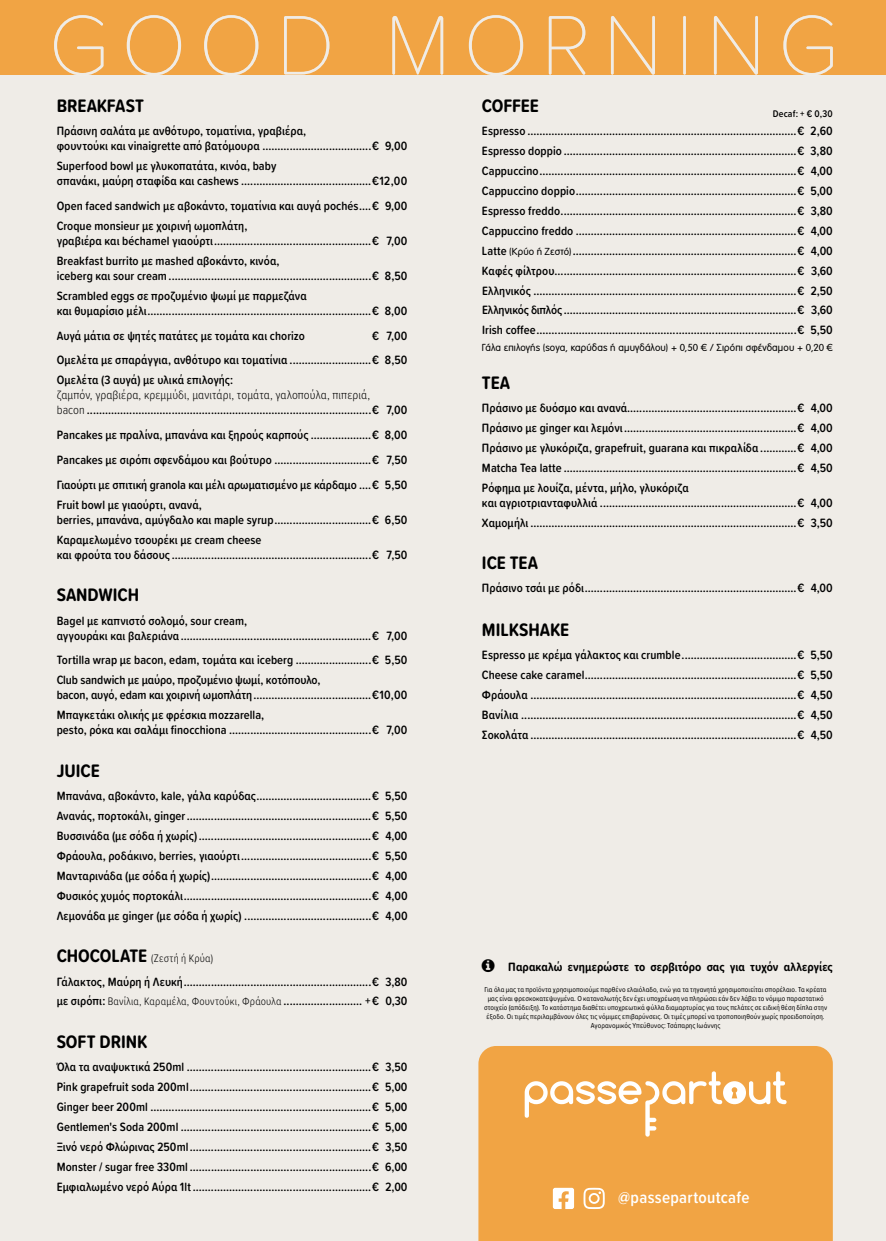
<style>
.page{position:relative;width:886px;height:1241px;background:#fff}
.page>*{position:absolute;margin:0;border:0;box-sizing:border-box;transform-origin:0 0}
.t1{font:700 18.75px "Proxima Soft Cond";color:#000}
.t2{font:600 17.12px "Proxima Soft Cond";letter-spacing:.015em;color:#fff}
.t3{font:600 12.5px/19.9px "Proxima Soft Cond";letter-spacing:.005em;color:#000}
.t4{font:700 12.5px "Proxima Soft Cond";letter-spacing:.005em;color:#000}
.t5{font:300 11.25px "Proxima Soft Cond";letter-spacing:.015em;color:#000}
.t6{font:300 10px "PF Futura Neu Rounded";letter-spacing:.01em;color:#000}
.t7{font:600 10px "Proxima Soft Cond";letter-spacing:.015em;color:#000}
.t8{font:7.5px/9px "Proxima Soft Cond";letter-spacing:.01em;color:#000;text-align:center}
.s1{font-weight:300}
.s2{font-weight:700;font-size:18.75px}
.s3{font-weight:300;font-size:11.25px}
.s4{font-family:"PF Futura Neu Rounded";font-weight:300;font-size:10px}
</style>
<div class="page">
<div style="left:0;top:0;width:886px;height:1240px;background:#efece7"></div>
<div style="left:478px;top:1046px;width:355px;height:194px;background:#f1a444"></div>
<div style="left:0;top:0;width:886px;height:74px;background:#f1a444"></div>
<svg style="left:553px;top:1187px;width:21px;height:21px"></svg>
<svg style="left:583px;top:1187px;width:22px;height:21px"></svg>
<svg style="left:525px;top:1071px;width:261px;height:65px;background:#f3b466"></svg>
<svg style="left:54px;top:15px;width:779px;height:60px"></svg>
<h1 class="t1" style="left:57px;top:92px;width:89px">BREAKFAST</h1>
<p class="t3" style="left:57px;top:123px;width:352px;line-height:15px">Πράσινη σαλάτα με ανθότυρο, τοματίνια, γραβιέρα,<br>φουντούκι και vinaigrette από βατόμουρα ....................................€ 9,00</p>
<p class="t3" style="left:57px;top:158px;width:352px;line-height:15px">Superfood bowl με γλυκοπατάτα, κινόα, baby<br>σπανάκι, μαύρη σταφίδα και cashews ...........................................€12,00</p>
<p class="t3" style="left:57px;top:195px;width:352px">Open faced sandwich με αβοκάντο, τοματίνια και αυγά pochés....€ 9,00<br>Croque monsieur με χοιρινή ωμοπλάτη,</p>
<p class="t3" style="left:57px;top:230px;width:352px">γραβιέρα και béchamel γιαούρτι....................................................€ 7,00<br>Breakfast burrito με mashed αβοκάντο, κινόα,</p>
<p class="t3" style="left:57px;top:265px;width:352px">iceberg και sour cream...................................................................€ 8,50<br>Scrambled eggs σε προζυμένιο ψωμί με παρμεζάνα</p>
<p class="t3" style="left:57px;top:298px;width:352px;line-height:24.8px">και θυμαρίσιο μέλι..........................................................................€ 8,00<br>Αυγά μάτια σε ψητές πατάτες με τομάτα και chorizo</p>
<p class="t3" style="left:57px;top:322px;width:352px;line-height:24.8px;text-align:right">€ 7,00<br>Ομελέτα με σπαράγγια, ανθότυρο και τοματίνια ...........................€ 8,50</p>
<p class="t3" style="left:57px;top:370px;width:178px">Ομελέτα (3 αυγά) με υλικά επιλογής:</p>
<p class="t3" style="left:57px;top:387px;width:352px;line-height:15px"><span class="s1">ζαμπόν, γραβιέρα, κρεμμύδι, μανιτάρι, τομάτα, γαλοπούλα, πιπεριά,<br>bacon</span> ..............................................................................................€ 7,00</p>
<p class="t3" style="left:57px;top:422px;width:352px;line-height:24.8px;text-align:justify">Pancakes με πραλίνα, μπανάνα και ξηρούς καρπούς ....................€ 8,00<br>Pancakes με σιρόπι σφενδάμου και βούτυρο ................................€ 7,50<br>Γιαούρτι με σπιτική granola και μέλι αρωματισμένο με κάρδαμο ....€ 5,50</p>
<p class="t3" style="left:57px;top:496px;width:352px;line-height:15px">Fruit bowl με γιαούρτι, ανανά,<br>berries, μπανάνα, αμύγδαλο και maple syrup................................€ 6,50</p>
<p class="t3" style="left:57px;top:531px;width:352px;line-height:15px">Καραμελωμένο τσουρέκι με cream cheese<br>και φρούτα του δάσους ..................................................................€ 7,50</p>
<h1 class="t1" style="left:57px;top:581px;width:84px">SANDWICH</h1>
<p class="t3" style="left:57px;top:612px;width:352px;line-height:15px">Bagel με καπνιστό σολομό, sour cream,<br>αγγουράκι και βαλεριάνα ...............................................................€ 7,00</p>
<p class="t3" style="left:57px;top:649px;width:352px">Tortilla wrap με bacon, edam, τομάτα και iceberg .........................€ 5,50<br>Club sandwich με μαύρο, προζυμένιο ψωμί, κοτόπουλο,</p>
<p class="t3" style="left:57px;top:684px;width:352px">bacon, αυγό, edam και χοιρινή ωμοπλάτη.......................................€10,00<br>Μπαγκετάκι ολικής με φρέσκια mozzarella,</p>
<p class="t3" style="left:57px;top:719px;width:352px">pesto, ρόκα και σαλάμι finocchiona ...............................................€ 7,00</p>
<h1 class="t1" style="left:57px;top:756px;width:45px">JUICE</h1>
<p class="t3" style="left:57px;top:785px;width:352px;text-align:justify">Μπανάνα, αβοκάντο, kale, γάλα καρύδας......................................€ 5,50<br>Ανανάς, πορτοκάλι, ginger.............................................................€ 5,50<br>Βυσσινάδα (με σόδα ή χωρίς) .........................................................€ 4,00<br>Φράουλα, ροδάκινο, berries, γιαούρτι...........................................€ 5,50<br>Μανταρινάδα (με σόδα ή χωρίς).....................................................€ 4,00<br>Φυσικός χυμός πορτοκάλι..............................................................€ 4,00<br>Λεμονάδα με ginger (με σόδα ή χωρίς) ..........................................€ 4,00</p>
<p class="t5" style="left:57px;top:949px;width:158px"><span class="s2">CHOCOLATE</span> (Ζεστή ή Κρύα)</p>
<p class="t3" style="left:57px;top:970px;width:352px">Γάλακτος, Μαύρη ή Λευκή..............................................................€ 3,80 με σιρόπι: <span class="s3">Βανίλια, Καραμέλα, Φουντούκι, Φράουλα</span> .......................... +€ 0,30</p>
<h1 class="t1" style="left:57px;top:1027px;width:92px">SOFT DRINK</h1>
<p class="t3" style="left:57px;top:1056px;width:352px;text-align:justify">Όλα τα αναψυκτικά 250ml .............................................................€ 3,50<br>Pink grapefruit soda 200ml............................................................€ 5,00<br>Ginger beer 200ml .........................................................................€ 5,00<br>Gentlemen's Soda 200ml ...............................................................€ 5,00<br>Ξινό νερό Φλώρινας 250ml............................................................€ 3,50<br>Monster / sugar free 330ml ............................................................€ 6,00<br>Eμφιαλωμένο νερό Αύρα 1lt ...........................................................€ 2,00</p>
<h1 class="t1" style="left:482px;top:92px;width:59px">COFFEE</h1>
<p class="t3" style="left:482px;top:121px;width:352px;text-align:justify">Espresso .........................................................................................€ 2,60<br>Espresso doppio .............................................................................€ 3,80<br>Cappuccino.....................................................................................€ 4,00<br>Cappuccino doppio.........................................................................€ 5,00<br>Espresso freddo..............................................................................€ 3,80<br>Cappuccino freddo .........................................................................€ 4,00<br>Latte <span class="s4">(Κρύο ή Ζεστό)</span>..........................................................................€ 4,00<br>Καφές φίλτρου................................................................................€ 3,60<br>Ελληνικός .......................................................................................€ 2,50<br>Ελληνικός διπλός .............................................................................€ 3,60<br>Irish coffee......................................................................................€ 5,50</p>
<p class="t7" style="left:773px;top:106px;width:62px">Decaf: + € 0,30</p>
<p class="t6" style="left:482px;top:342px;width:352px">Γάλα επιλογής (soya, καρύδας ή αμυγδάλου) + 0,50 € / Σιρόπι σφένδαμου + 0,20 €</p>
<h1 class="t1" style="left:482px;top:368px;width:30px">ΤΕΑ</h1>
<p class="t3" style="left:482px;top:397px;width:352px;text-align:justify">Πράσινο με δυόσμο και ανανά........................................................€ 4,00<br>Πράσινο με ginger και λεμόνι.........................................................€ 4,00<br>Πράσινο με γλυκόριζα, grapefruit, guarana και πικραλίδα ............€ 4,00<br>Matcha Tea latte .............................................................................€ 4,50<br>Ρόφημα με λουίζα, μέντα, μήλο, γλυκόριζα</p>
<p class="t3" style="left:482px;top:492px;width:352px">και αγριοτριανταφυλλιά .................................................................€ 4,00<br>Χαμομήλι ........................................................................................€ 3,50</p>
<h1 class="t1" style="left:482px;top:548px;width:58px">ICE ΤΕΑ</h1>
<p class="t3" style="left:482px;top:577px;width:352px">Πράσινο τσάι με ρόδι......................................................................€ 4,00</p>
<h1 class="t1" style="left:482px;top:615px;width:89px">MILKSHAKE</h1>
<p class="t3" style="left:482px;top:644px;width:352px;text-align:justify">Εspresso με κρέμα γάλακτος και crumble......................................€ 5,50<br>Cheese cake caramel......................................................................€ 5,50<br>Φράουλα ........................................................................................€ 4,50<br>Βανίλια ...........................................................................................€ 4,50<br>Σοκολάτα ........................................................................................€ 4,50</p>
<p class="t4" style="left:508px;top:956px;width:326px">Παρακαλώ ενημερώστε το σερβιτόρο σας για τυχόν αλλεργίες</p>
<p class="t8" style="left:484px;top:984px;width:345px">Για όλα μας τα προϊόντα χρησιμοποιούμε παρθένο ελαιόλαδο, ενώ για τα τηγανητά χρησιμοποιείται σπορέλαιο. Τα κρέατα μας είναι φρεσκοκατεψυγμένα. Ο καταναλωτής δεν έχει υποχρέωση να πληρώσει εάν δεν λάβει το νόμιμο παραστατικό στοιχείο (απόδειξη). Το κατάστημα διαθέτει υποχρεωτικά φύλλα διαμαρτυρίας για τους πελάτες σε ειδική θέση δίπλα στην έξοδο. Οι τιμές περιλαμβάνουν όλες τις νόμιμες επιβαρύνσεις. Οι τιμές μπορεί να τροποποιηθούν χωρίς προειδοποίηση.<br>Αγορανομικός Υπεύθυνος: Τσάπαρης Ιωάννης</p>
<h2 class="t2" style="left:618px;top:1184px;width:133px">@passepartoutcafe</h2>
</div>
